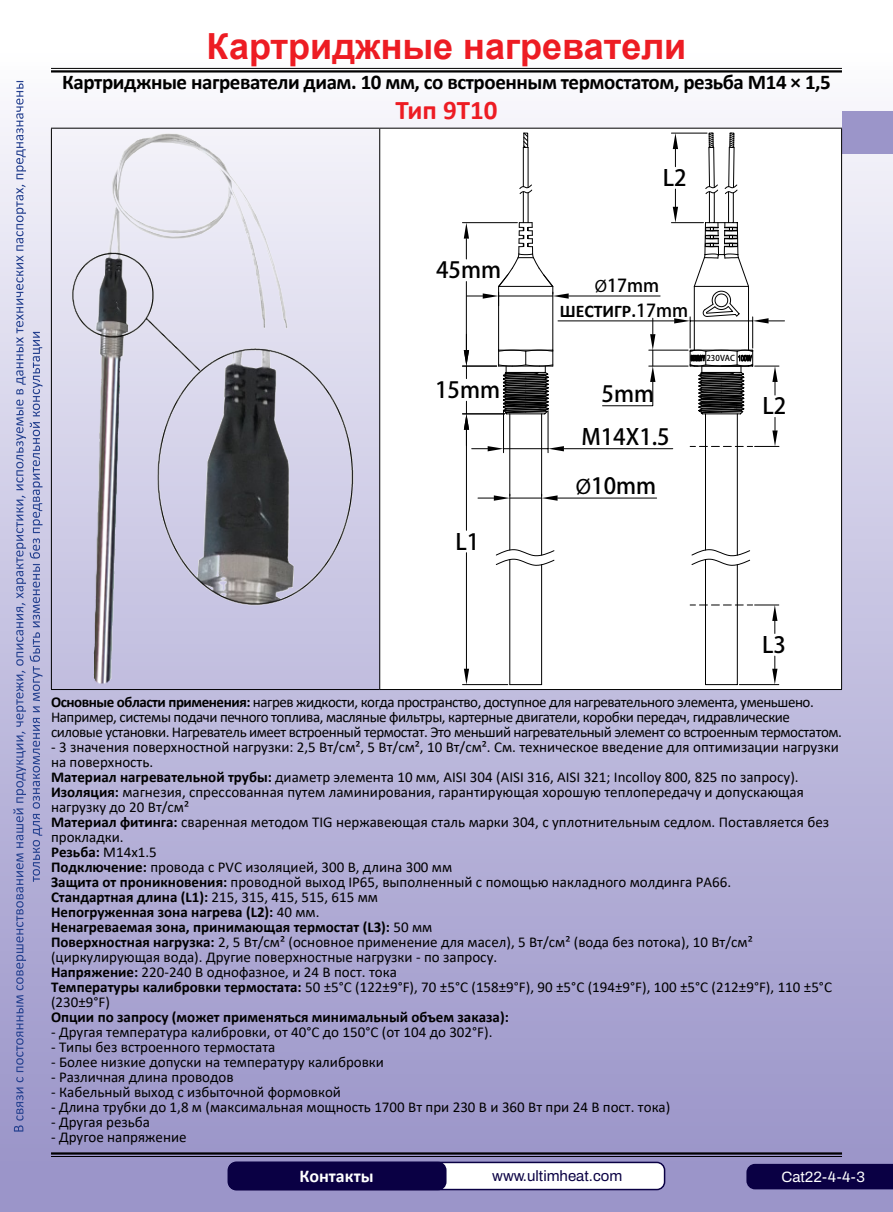
<style>
.page{position:relative;width:893px;height:1212px;background:#fff}
.page>*{position:absolute;margin:0;border:0;box-sizing:border-box;transform-origin:0 0}
.t1{font:700 36px "Arial";color:#ed1c23}
.t2{font:700 27px "Calibri";color:#ed1c23}
.t3{font:22.2px "Arial";color:#000}
.t4{font:700 21px "Calibri";letter-spacing:-.02em;color:#000}
.t5{font:700 18px "Calibri";color:#fff}
.t6{font:700 17.85px "Calibri";color:#000}
.t7{font:17.85px "Arial";color:#000}
.t8{font:15px/15px "Calibri";color:#000}
.t9{font:15px/15px "Calibri";letter-spacing:-.03em;color:#000}
.t10{font:700 15px "Calibri";color:#000}
.t11{font:600 15px "Archivo";color:#0a0044}
.t12{font:600 15px "Archivo";color:#fff}
.t13{font:7.95px "Arial";letter-spacing:.005em;color:#000}
.s1{font-family:"Myriad Pro"}
.s2{font-family:"Arial";font-weight:400}
.s3{font-weight:700}
</style>
<div class="page">
<div style="left:0;top:0;width:893px;height:1212px;background:linear-gradient(to bottom,#fdfdff,#948ec5)"></div>
<div style="left:842px;top:111px;width:51px;height:42px;background:#9b95c9"></div>
<hr style="left:51px;top:68px;width:791px;height:1px;background:#000">
<hr style="left:51px;top:70px;width:791px;height:3px;background:#000">
<hr style="left:51px;top:1152px;width:791px;height:2px;background:#000">
<hr style="left:51px;top:1156px;width:791px;height:1px;background:#000">
<div style="left:228px;top:1162px;width:437px;height:27px;background:#fff;border-radius:8px"></div>
<div style="left:228px;top:1162px;width:437px;height:28px;border:2px solid #0a0044;border-radius:8px"></div>
<div style="left:228px;top:1162px;width:218px;height:28px;background:#0a0044;border-radius:9px"></div>
<div style="left:746px;top:1164px;width:147px;height:25px;background:#0a0044"></div>
<svg style="left:13px;top:81px;width:30px;height:1050px;background:#b2b3d7"></svg>
<div style="left:380px;top:128px;width:462px;height:561px;background:#fff"></div>
<hr style="left:379px;top:129px;width:1px;height:560px;background:#000">
<hr style="left:51px;top:128px;width:329px;height:1px;background:#000">
<hr style="left:51px;top:129px;width:1px;height:560px;background:#000">
<hr style="left:380px;top:128px;width:462px;height:1px;background:#000">
<hr style="left:841px;top:129px;width:1px;height:560px;background:#000">
<hr style="left:51px;top:689px;width:329px;height:1px;background:#000">
<hr style="left:380px;top:689px;width:462px;height:1px;background:#000">
<img style="left:70px;top:130px;width:291px;height:557px">
<hr style="left:510px;top:684px;width:32px;height:1px;background:#000">
<hr style="left:541px;top:414px;width:1px;height:141px;background:#000">
<hr style="left:541px;top:565px;width:1px;height:119px;background:#000">
<hr style="left:509px;top:414px;width:1px;height:136px;background:#000">
<hr style="left:509px;top:559px;width:1px;height:125px;background:#000">
<hr style="left:705px;top:684px;width:32px;height:1px;background:#000">
<hr style="left:737px;top:414px;width:1px;height:141px;background:#000">
<hr style="left:737px;top:565px;width:1px;height:119px;background:#000">
<hr style="left:705px;top:414px;width:1px;height:136px;background:#000">
<hr style="left:705px;top:559px;width:1px;height:125px;background:#000">
<hr style="left:569px;top:296px;width:91px;height:1px;background:#000">
<hr style="left:462px;top:222px;width:55px;height:1px;background:#000">
<hr style="left:503px;top:412px;width:1px;height:41px;background:#000">
<hr style="left:548px;top:411px;width:1px;height:42px;background:#000">
<hr style="left:564px;top:448px;width:109px;height:1px;background:#000">
<hr style="left:462px;top:366px;width:35px;height:1px;background:#000">
<hr style="left:558px;top:321px;width:116px;height:1px;background:#000">
<hr style="left:649px;top:350px;width:39px;height:1px;background:#000">
<hr style="left:649px;top:366px;width:39px;height:1px;background:#000">
<svg style="left:602px;top:318px;width:53px;height:88px"></svg>
<hr style="left:462px;top:414px;width:43px;height:1px;background:#000">
<hr style="left:462px;top:684px;width:46px;height:1px;background:#000">
<hr style="left:466px;top:430px;width:1px;height:100px;background:#000">
<hr style="left:466px;top:553px;width:1px;height:116px;background:#000">
<svg style="left:464px;top:132px;width:105px;height:319px"></svg>
<svg style="left:464px;top:669px;width:5px;height:15px"></svg>
<hr style="left:558px;top:498px;width:99px;height:1px;background:#000">
<hr style="left:510px;top:498px;width:32px;height:1px;background:#000">
<svg style="left:478px;top:494px;width:32px;height:7px"></svg>
<svg style="left:541px;top:494px;width:17px;height:7px"></svg>
<hr style="left:671px;top:133px;width:36px;height:1px;background:#000">
<hr style="left:671px;top:222px;width:32px;height:1px;background:#000">
<hr style="left:739px;top:684px;width:40px;height:1px;background:#000">
<svg style="left:690px;top:605px;width:89px;height:28px"></svg>
<svg style="left:772px;top:656px;width:5px;height:28px"></svg>
<svg style="left:673px;top:132px;width:111px;height:315px"></svg>
<svg style="left:691px;top:549px;width:59px;height:17px"></svg>
<svg style="left:495px;top:549px;width:60px;height:17px"></svg>
<h1 class="t1" style="left:207px;top:21px;width:481px">Картриджные нагреватели</h1>
<h3 class="t4" style="left:62px;top:67px;width:770px">Картриджные нагреватели диам. 10 мм, со встроенным термостатом, резьба M14 × 1,5</h3>
<h2 class="t2" style="left:395px;top:91px;width:103px">Тип 9T10</h2>
<h3 class="t3" style="left:436px;top:257px;width:67px">45mm</h3>
<h3 class="t3" style="left:435px;top:376px;width:67px">15mm</h3>
<h3 class="t3" style="left:455px;top:528px;width:25px">L1</h3>
<h3 class="t3" style="left:663px;top:164px;width:25px">L2</h3>
<p class="t7" style="left:595px;top:275px;width:66px"><span class="s1">Ø</span>17mm</p>
<p class="t6" style="left:560px;top:299px;width:130px">ШЕСТИГР.<span class="s2">17mm</span></p>
<h3 class="t3" style="left:602px;top:381px;width:54px">5mm</h3>
<h3 class="t3" style="left:581px;top:424px;width:90px">M14X1.5</h3>
<h3 class="t3" style="left:576px;top:473px;width:82px"><span class="s1">Ø</span>10mm</h3>
<p class="t13" style="left:706px;top:353px;width:30px">230VAC</p>
<h3 class="t3" style="left:762px;top:393px;width:25px">L2</h3>
<h3 class="t3" style="left:762px;top:631px;width:25px">L3</h3>
<p class="t9" style="left:51px;top:694px;width:792px"><span class="s3">Основные области применения:</span> нагрев жидкости, когда пространство, доступное для нагревательного элемента, уменьшено.<br>Например, системы подачи печного топлива, масляные фильтры, картерные двигатели, коробки передач, гидравлические силовые установки. Нагреватель имеет встроенный термостат. Это меньший нагревательный элемент со встроенным термостатом.</p>
<p class="t8" style="left:51px;top:739px;width:789px">- 3 значения поверхностной нагрузки: 2,5 Вт/см², 5 Вт/см², 10 Вт/см². См. техническое введение для оптимизации нагрузки на поверхность.<br><span class="s3">Материал нагревательной трубы:</span> диаметр элемента 10 мм, AISI 304 (AISI 316, AISI 321; Incolloy 800, 825 по запросу).<br><span class="s3">Изоляция:</span> магнезия, спрессованная путем ламинирования, гарантирующая хорошую теплопередачу и допускающая нагрузку до 20 Вт/см²<br><span class="s3">Материал фитинга:</span> сваренная методом TIG нержавеющая сталь марки 304, с уплотнительным седлом. Поставляется без прокладки.<br><span class="s3">Резьба:</span> M14x1.5<br><span class="s3">Подключение:</span> провода с PVC изоляцией, 300 В, длина 300 мм<br><span class="s3">Защита от проникновения:</span> проводной выход IP65, выполненный с помощью накладного молдинга PA66.<br><span class="s3">Стандартная длина (L1):</span> 215, 315, 415, 515, 615 мм<br><span class="s3">Непогруженная зона нагрева (L2):</span> 40 мм.<br><span class="s3">Ненагреваемая зона, принимающая термостат (L3):</span> 50 мм<br><span class="s3">Поверхностная нагрузка:</span> 2, 5 Вт/см² (основное применение для масел), 5 Вт/см² (вода без потока), 10 Вт/см² (циркулирующая вода). Другие поверхностные нагрузки - по запросу.<br><span class="s3">Напряжение:</span> 220-240 В однофазное, и 24 В пост. тока<br><span class="s3">Температуры калибровки термостата:</span> 50 ±5°C (122±9°F), 70 ±5°C (158±9°F), 90 ±5°C (194±9°F), 100 ±5°C (212±9°F), 110 ±5°C (230±9°F)</p>
<p class="t10" style="left:51px;top:1006px;width:459px">Опции по запросу (может применяться минимальный объем заказа):</p>
<p class="t8" style="left:51px;top:1024px;width:443px">- Другая температура калибровки, от 40°C до 150°C (от 104 до 302°F).</p>
<p class="t8" style="left:51px;top:1039px;width:226px">- Типы без встроенного термостата</p>
<p class="t8" style="left:51px;top:1054px;width:335px">- Более низкие допуски на температуру калибровки</p>
<p class="t8" style="left:51px;top:1069px;width:184px">- Различная длина проводов</p>
<p class="t8" style="left:51px;top:1084px;width:292px">- Кабельный выход с избыточной формовкой</p>
<p class="t8" style="left:51px;top:1099px;width:621px">- Длина трубки до 1,8 м (максимальная мощность 1700 Вт при 230 В и 360 Вт при 24 В пост. тока)</p>
<p class="t8" style="left:51px;top:1114px;width:101px">- Другая резьба</p>
<p class="t8" style="left:51px;top:1129px;width:137px">- Другое напряжение</p>
<p class="t5" style="left:299px;top:1163px;width:76px">Контакты</p>
<p class="t11" style="left:492px;top:1165px;width:132px">www.ultimheat.com</p>
<p class="t12" style="left:781px;top:1165px;width:85px">Cat22-4-4-3</p>
</div>
